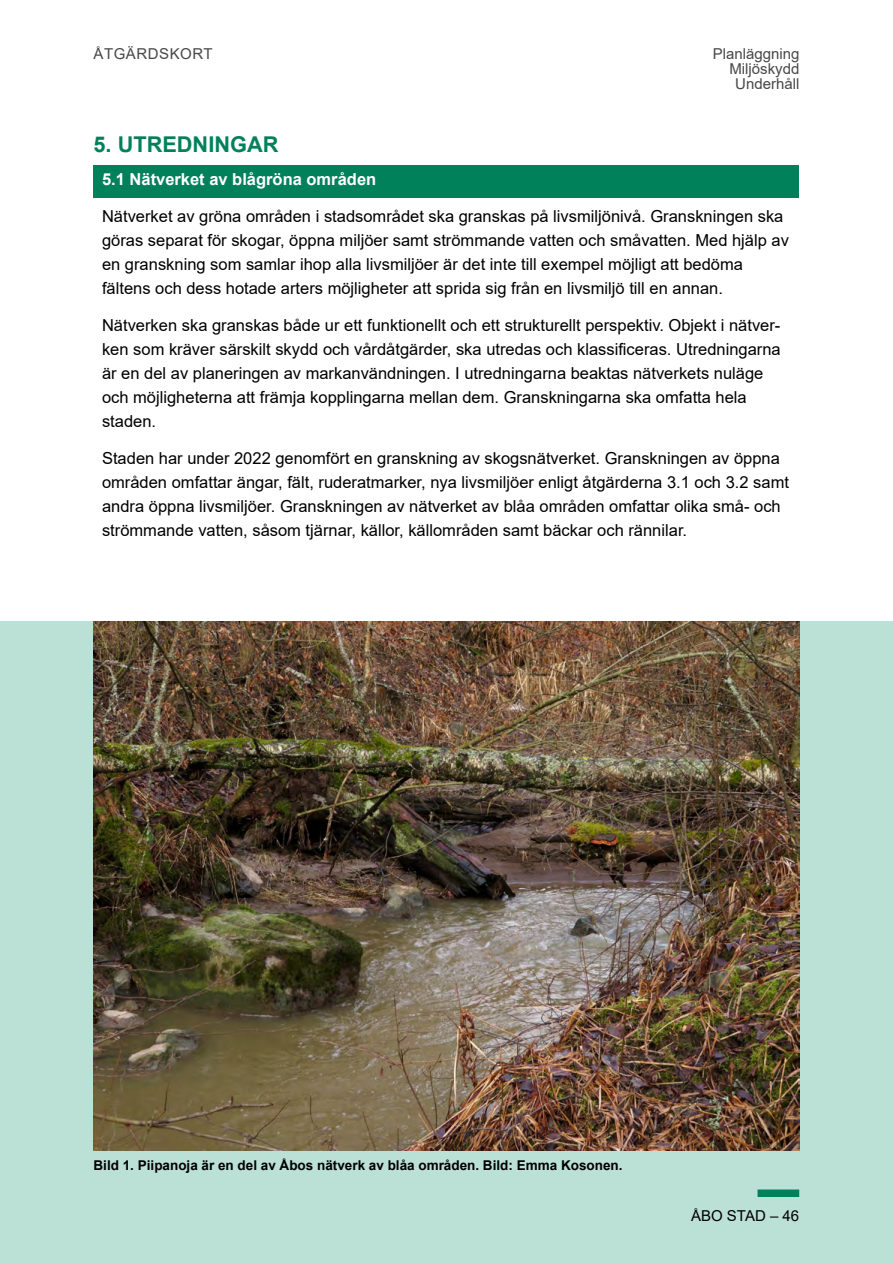
<style>
.page{position:relative;width:893px;height:1263px;background:#fff}
.page>*{position:absolute;margin:0;border:0;box-sizing:border-box;transform-origin:0 0}
.Kortti_otsikko_1__h3{font:700 21.75px "Arial";color:#00815a}
.Kortti_leipis{font:16.5px/24px "Arial";color:#000}
.Kortti_otsikko_2__h4{font:700 16.5px "Arial";color:#fff}
.t1{font:15px/15px "Arial";color:#474847;text-align:right}
.t2{font:15px "Arial";letter-spacing:.035em;color:#474847}
.t3{font:15px "Arial";color:#000}
.Laatikkoteksti{font:700 13.5px "Arial";color:#000}
</style>
<div class="page">
<div style="left:0;top:621px;width:893px;height:642px;background:#bbe0d5"></div>
<div style="left:757px;top:1189px;width:42px;height:8px;background:#00815a"></div>
<div style="left:94px;top:165px;width:705px;height:32px;background:#00815a"></div>
<img style="left:94px;top:621px;width:705px;height:529px">
<p class="t2" style="left:94px;top:44px;width:121px">ÅTGÄRDSKORT</p>
<p class="t1" style="left:713px;top:46px;width:88px">Planläggning<br>Miljöskydd<br>Underhåll</p>
<h3 class="Kortti_otsikko_1__h3" style="left:94px;top:129px;width:186px">5. UTREDNINGAR</h3>
<h4 class="Kortti_otsikko_2__h4" style="left:102px;top:168px;width:276px">5.1 Nätverket av blågröna områden</h4>
<p class="Kortti_leipis" style="left:102px;top:204px;width:688px">Nätverket av gröna områden i stadsområdet ska granskas på livsmiljönivå. Granskningen ska göras separat för skogar, öppna miljöer samt strömmande vatten och småvatten. Med hjälp av en granskning som samlar ihop alla livsmiljöer är det inte till exempel möjligt att bedöma fältens och dess hotade arters möjligheter att sprida sig från en livsmiljö till en annan.</p>
<p class="Kortti_leipis" style="left:102px;top:313px;width:680px">Nätverken ska granskas både ur ett funktionellt och ett strukturellt perspektiv. Objekt i nätver&shy;ken som kräver särskilt skydd och vårdåtgärder, ska utredas och klassificeras. Utredningarna är en del av planeringen av markanvändningen. I utredningarna beaktas nätverkets nuläge och möjligheterna att främja kopplingarna mellan dem. Granskningarna ska omfatta hela staden.</p>
<p class="Kortti_leipis" style="left:102px;top:446px;width:688px">Staden har under 2022 genomfört en granskning av skogsnätverket. Granskningen av öppna områden omfattar ängar, fält, ruderatmarker, nya livsmiljöer enligt åtgärderna 3.1 och 3.2 samt andra öppna livsmiljöer. Granskningen av nätverket av blåa områden omfattar olika små- och strömmande vatten, såsom tjärnar, källor, källområden samt bäckar och rännilar.</p>
<p class="Laatikkoteksti" style="left:94px;top:1156px;width:530px">Bild 1. Piipanoja är en del av Åbos nätverk av blåa områden. Bild: Emma Kosonen.</p>
<p class="t3" style="left:691px;top:1206px;width:110px">ÅBO STAD – 46</p>
</div>
